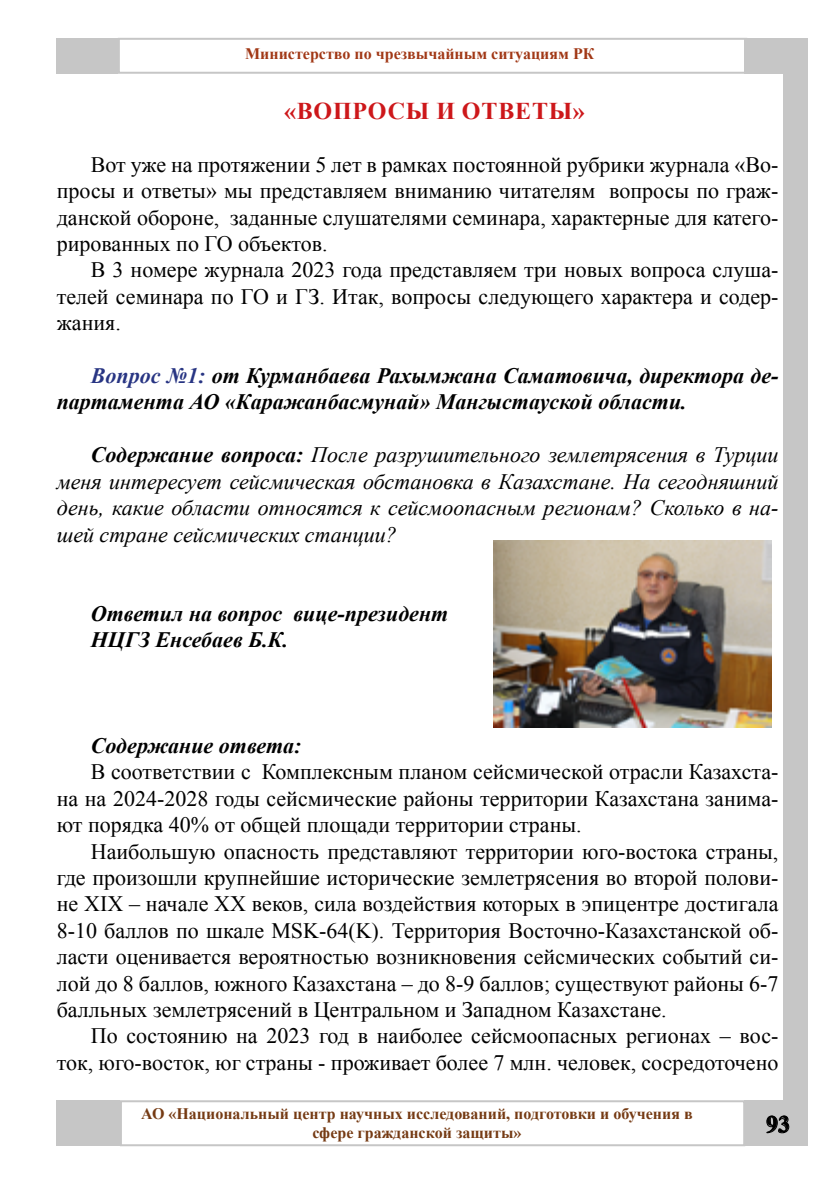
<style>
.page{position:relative;width:834px;height:1180px;background:#fff}
.page>*{position:absolute;margin:0;border:0;box-sizing:border-box;transform-origin:0 0}
.t1{font:700 24px "Times New Roman";letter-spacing:.035em;color:#cd171a}
.t2{font:700 24px "Times New Roman";color:#000}
.t3{font:22px/26.4px "Times New Roman";color:#000;text-align:justify}
.t4{font:italic 22px/26.4px "Times New Roman";color:#000;text-align:justify}
.t5{font:italic 700 22px/26.4px "Times New Roman";color:#000}
.t6{font:700 16px/19.2px "Times New Roman";color:#753a13;text-align:center}
.t7{font:700 16px "Times New Roman";color:#a13816}
.s1{color:#283583}
.s2{font-weight:700}
</style>
<div class="page">
<div style="left:57px;top:38px;width:61px;height:36px;background:#c6c6c6"></div>
<div style="left:744px;top:38px;width:51px;height:36px;background:#c6c6c6"></div>
<div style="left:118px;top:38px;width:629px;height:36px;border:2px solid #c6c6c6"></div>
<div style="left:782px;top:38px;width:25px;height:1085px;background:#c6c6c6"></div>
<div style="left:57px;top:1100px;width:63px;height:45px;background:#c6c6c6"></div>
<div style="left:743px;top:1100px;width:64px;height:45px;background:#c6c6c6"></div>
<div style="left:120px;top:1100px;width:625px;height:45px;border:2px solid #c6c6c6"></div>
<svg style="left:766px;top:1115px;width:23px;height:17px"></svg>
<img style="left:493px;top:540px;width:278px;height:187px">
<p class="t7" style="left:245px;top:43px;width:350px">Министерство по чрезвычайным ситуациям РК</p>
<p class="t1" style="left:284px;top:93px;width:302px">«ВОПРОСЫ И ОТВЕТЫ»</p>
<p class="t3" style="left:57px;top:150px;width:723px;text-indent:34px">Вот уже на протяжении 5 лет в рамках постоянной рубрики журнала «Во&shy;просы и ответы» мы представляем вниманию читателям вопросы по граж&shy;данской обороне, заданные слушателями семинара, характерные для катего&shy;рированных по ГО объектов.</p>
<p class="t3" style="left:57px;top:256px;width:723px;text-indent:34px">В 3 номере журнала 2023 года представляем три новых вопроса слуша&shy;телей семинара по ГО и ГЗ. Итак, вопросы следующего характера и содер&shy;жания.</p>
<p class="t5" style="left:57px;top:362px;width:723px;text-indent:34px"><span class="s1">Вопрос №1:</span> от Курманбаева Рахымжана Саматовича, директора де&shy;партамента АО «Каражанбасмунай» Мангыстауской области.</p>
<p class="t4" style="left:57px;top:441px;width:723px;text-indent:34px"><span class="s2">Содержание вопроса:</span> После разрушительного землетрясения в Турции меня интересует сейсмическая обстановка в Казахстане. На сегодняшний день, какие области относятся к сейсмоопасным регионам? Сколько в на&shy;шей стране сейсмических станции?</p>
<p class="t5" style="left:91px;top:599px;width:359px">Ответил на вопрос вице-президент<br>НЦГЗ Енсебаев Б.К.</p>
<p class="t5" style="left:91px;top:731px;width:212px">Содержание ответа:</p>
<p class="t3" style="left:57px;top:757px;width:723px;text-indent:34px">В соответствии с Комплексным планом сейсмической отрасли Казахста&shy;на на 2024-2028 годы сейсмические районы территории Казахстана занима&shy;ют порядка 40% от общей площади территории страны.</p>
<p class="t3" style="left:57px;top:837px;width:723px;text-indent:34px">Наибольшую опасность представляют территории юго-востока страны, где произошли крупнейшие исторические землетрясения во второй полови&shy;не XIX – начале XX веков, сила воздействия которых в эпицентре достигала 8-10 баллов по шкале MSK-64(K). Территория Восточно-Казахстанской об&shy;ласти оценивается вероятностью возникновения сейсмических событий си&shy;лой до 8 баллов, южного Казахстана – до 8-9 баллов; существуют районы 6-7 балльных землетрясений в Центральном и Западном Казахстане.</p>
<p class="t3" style="left:57px;top:1021px;width:723px;text-align:right">По состоянию на 2023 год в наиболее сейсмоопасных регионах – вос&shy;ток, юго-восток, юг страны - проживает более 7 млн. человек, сосредоточено</p>
<p class="t6" style="left:141px;top:1103px;width:553px">АО «Национальный центр научных исследований, подготовки и обучения в сфере гражданской защиты»</p>
<p class="t2" style="left:766px;top:1106px;width:25px">93</p>
</div>
